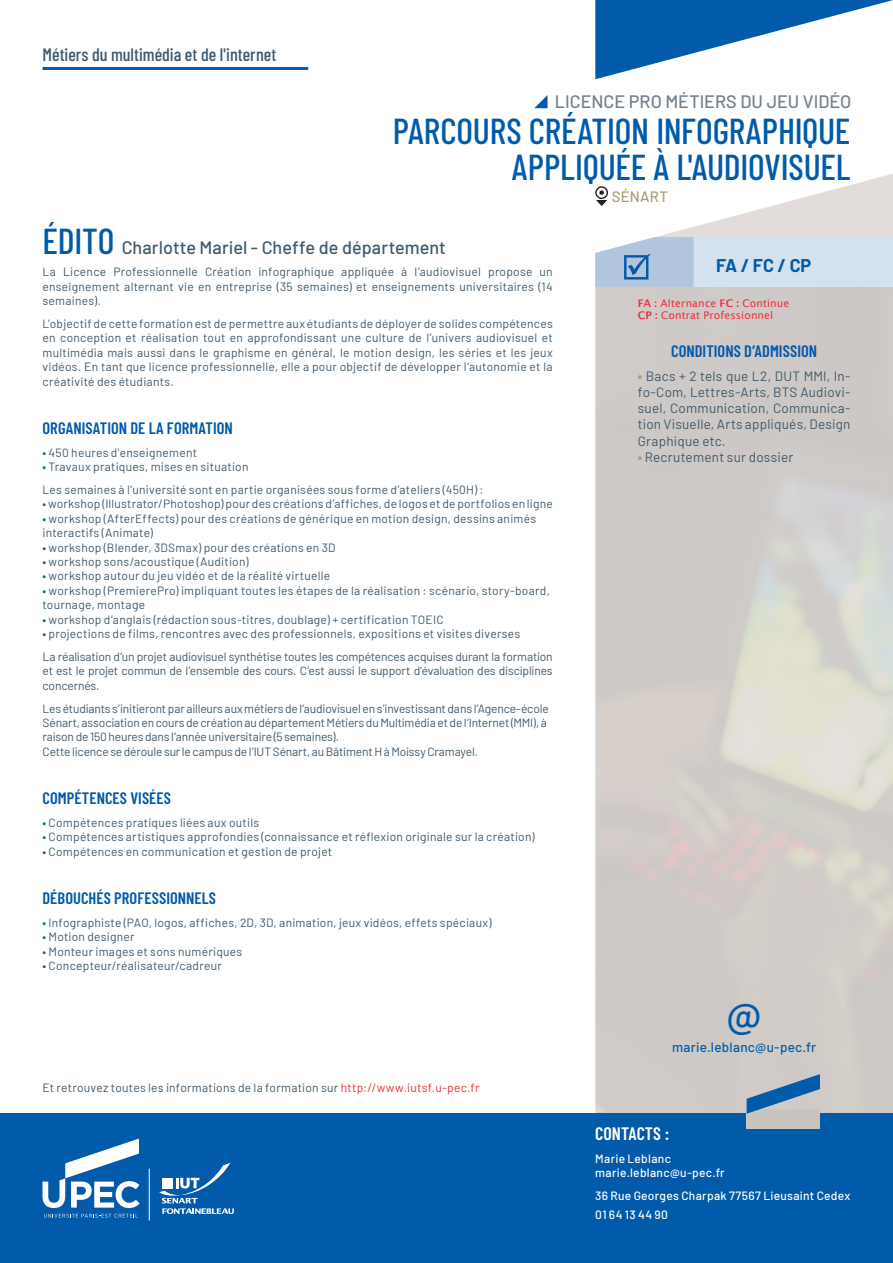
<style>
.page{position:relative;width:893px;height:1263px;background:#fff}
.page>*{position:absolute;margin:0;border:0;box-sizing:border-box;transform-origin:0 0}
.t1{font:500 43.5px "Barlow";color:#015aaa}
.t2{font:500 36px "Barlow Condensed";letter-spacing:-.005em;color:#015aaa}
.t3{font:500 18px "Barlow";letter-spacing:.005em;color:#3f596b}
.t4{font:500 18px "Barlow Condensed";color:#3f596b}
.t5{font:500 18px "Barlow";color:#727f8a}
.t6{font:600 18px "Barlow Condensed";color:#fff}
.t7{font:700 18px "Barlow";color:#015aaa}
.t8{font:600 16.5px "Barlow Condensed";letter-spacing:.005em;color:#015aaa}
.t9{font:500 15px "Barlow";letter-spacing:.015em;color:#a89f73}
.t10{font:13.5px/16.2px "Barlow";letter-spacing:.015em;color:#3f596b;text-align:justify}
.t11{font:500 13.5px "Barlow";letter-spacing:.02em;color:#015aaa}
.t12{font:12px/14.4px "Barlow";letter-spacing:.02em;color:#3f596b;text-align:justify}
.t13{font:12px "Barlow";letter-spacing:-.015em;color:#3f596b}
.t14{font:500 12px "Barlow";letter-spacing:.025em;color:#fff}
.t15{font:10.5px "Lucida Sans";letter-spacing:.015em;color:#ee2f3e}
.s1{font-family:"Barlow Condensed";font-size:36px;color:#015aaa}
.s2{color:#006272}
.s3{color:#ee2f3e}
.s4{font-weight:600}
.s5{font-weight:900;color:#a89f73}
</style>
<div class="page">
<svg style="left:595px;top:174px;width:298px;height:63px"></svg>
<img style="left:595px;top:287px;width:298px;height:827px">
<div style="left:0;top:1114px;width:893px;height:149px;background:#015aaa"></div>
<svg style="left:595px;top:0;width:298px;height:79px"></svg>
<svg style="left:534px;top:95px;width:14px;height:13px"></svg>
<hr style="left:43px;top:67px;width:265px;height:3px;background:#015aaa">
<div style="left:595px;top:186px;width:13px;height:13px;border:1px solid #231f20;border-radius:50%"></div>
<svg style="left:596px;top:190px;width:11px;height:16px"></svg>
<svg style="left:43px;top:1138px;width:97px;height:79px"></svg>
<hr style="left:149px;top:1169px;width:1px;height:51px;background:#fff">
<svg style="left:159px;top:1163px;width:75px;height:51px"></svg>
<svg style="left:595px;top:237px;width:298px;height:50px;background:#c7d7e8"></svg>
<div style="left:747px;top:1109px;width:73px;height:20px;background:#c9c4bf"></div>
<svg style="left:747px;top:1074px;width:73px;height:40px;background:#819fbb"></svg>
<p class="t4" style="left:43px;top:41px;width:235px">Métiers du multimédia et de l'internet</p>
<p class="t5" style="left:555px;top:89px;width:298px">LICENCE PRO MÉTIERS DU JEU VIDÉO</p>
<p class="t2" style="left:393px;top:106px;width:459px">PARCOURS CRÉATION INFOGRAPHIQUE</p>
<p class="t2" style="left:512px;top:142px;width:340px">APPLIQUÉE À L'AUDIOVISUEL</p>
<p class="t3" style="left:43px;top:234px;width:405px"><span class="s1">ÉDITO</span> Charlotte Mariel - Cheffe de département</p>
<p class="t9" style="left:612px;top:185px;width:58px">SÉNART</p>
<p class="t12" style="left:43px;top:264px;width:512px">La Licence Professionnelle Création infographique appliquée à l’audiovisuel propose un enseignement alternant vie en entreprise (35 semaines) et enseignements universitaires (14 semaines).</p>
<p class="t12" style="left:43px;top:316px;width:512px">L’objectif de cette formation est de permettre aux étudiants de déployer de solides compétences en conception et réalisation tout en approfondissant une culture de l’univers audiovisuel et multimédia mais aussi dans le graphisme en général, le motion design, les séries et les jeux vidéos. En tant que licence professionnelle, elle a pour objectif de développer l’autonomie et la créativité des étudiants.</p>
<p class="t8" style="left:43px;top:416px;width:192px">ORGANISATION DE LA FORMATION</p>
<p class="t12" style="left:43px;top:444px;width:156px"><span class="s2">•</span> 450 heures d'enseignement</p>
<p class="t12" style="left:43px;top:459px;width:208px"><span class="s2">•</span> Travaux pratiques, mises en situation</p>
<p class="t12" style="left:43px;top:482px;width:443px">Les semaines à l’université sont en partie organisées sous forme d’ateliers (450H) :</p>
<p class="t12" style="left:43px;top:496px;width:512px"><span class="s2">•</span> workshop (Illustrator/Photoshop) pour des créations d’affiches, de logos et de portfolios en ligne</p>
<p class="t12" style="left:43px;top:510px;width:495px"><span class="s2">•</span> workshop (AfterEffects) pour des créations de générique en motion design, dessins animés</p>
<p class="t12" style="left:43px;top:525px;width:112px">interactifs (Animate)</p>
<p class="t12" style="left:43px;top:539px;width:294px"><span class="s2">•</span> workshop (Blender, 3DSmax) pour des créations en 3D</p>
<p class="t12" style="left:43px;top:554px;width:207px"><span class="s2">•</span> workshop sons/acoustique (Audition)</p>
<p class="t12" style="left:43px;top:568px;width:289px"><span class="s2">•</span> workshop autour du jeu vidéo et de la réalité virtuelle</p>
<p class="t12" style="left:43px;top:582px;width:509px"><span class="s2">•</span> workshop (PremierePro) impliquant toutes les étapes de la réalisation : scénario, story-board,</p>
<p class="t12" style="left:43px;top:597px;width:104px">tournage, montage</p>
<p class="t12" style="left:43px;top:611px;width:403px"><span class="s2">•</span> workshop d’anglais (rédaction sous-titres, doublage) + certification TOEIC</p>
<p class="t12" style="left:43px;top:626px;width:479px"><span class="s2">•</span> projections de films, rencontres avec des professionnels, expositions et visites diverses</p>
<p class="t12" style="left:43px;top:648px;width:512px">La réalisation d’un projet audiovisuel synthétise toutes les compétences acquises durant la formation et est le projet commun de l’ensemble des cours. C’est aussi le support d’évaluation des disciplines concernés.</p>
<p class="t13" style="left:43px;top:700px;width:508px">Les étudiants s’initieront par ailleurs aux métiers de l’audiovisuel en s’investissant dans l’Agence-école</p>
<p class="t13" style="left:43px;top:714px;width:506px">Sénart, association en cours de création au département Métiers du Multimédia et de l’Internet (MMI), à</p>
<p class="t13" style="left:43px;top:728px;width:298px">raison de 150 heures dans l’année universitaire (5 semaines).</p>
<p class="t13" style="left:43px;top:743px;width:437px">Cette licence se déroule sur le campus de l’IUT Sénart, au Bâtiment H à Moissy Cramayel.</p>
<p class="t8" style="left:43px;top:786px;width:130px">COMPÉTENCES VISÉES</p>
<p class="t12" style="left:43px;top:814px;width:218px"><span class="s2">•</span> Compétences pratiques liées aux outils</p>
<p class="t12" style="left:43px;top:829px;width:493px"><span class="s2">•</span> Compétences artistiques approfondies (connaissance et réflexion originale sur la création)</p>
<p class="t12" style="left:43px;top:843px;width:291px"><span class="s2">•</span> Compétences en communication et gestion de projet</p>
<p class="t8" style="left:43px;top:886px;width:175px">DÉBOUCHÉS PROFESSIONNELS</p>
<p class="t12" style="left:43px;top:914px;width:450px"><span class="s2">•</span> Infographiste (PAO, logos, affiches, 2D, 3D, animation, jeux vidéos, effets spéciaux)</p>
<p class="t12" style="left:43px;top:929px;width:94px"><span class="s2">•</span> Motion designer</p>
<p class="t12" style="left:43px;top:943px;width:201px"><span class="s2">•</span> Monteur images et sons numériques</p>
<p class="t12" style="left:43px;top:957px;width:181px"><span class="s2">•</span> Concepteur/réalisateur/cadreur</p>
<p class="t12" style="left:43px;top:1080px;width:438px">Et retrouvez toutes les informations de la formation sur <span class="s3">http://www.iutsf.u-pec.fr</span></p>
<p class="t7" style="left:716px;top:252px;width:97px">FA / FC / CP</p>
<p class="t15" style="left:638px;top:297px;width:153px"><span class="s4">FA :</span> Alternance <span class="s4">FC :</span> Continue</p>
<p class="t15" style="left:638px;top:309px;width:137px"><span class="s4">CP :</span> Contrat Professionnel</p>
<p class="t8" style="left:671px;top:339px;width:148px">CONDITIONS D’ADMISSION</p>
<p class="t10" style="left:638px;top:367px;width:214px"><span class="s5">•</span> Bacs + 2 tels que L2, DUT MMI, In&shy;fo-Com, Lettres-Arts, BTS Audiovi&shy;suel, Communication, Communica&shy;tion Visuelle, Arts appliqués, Design Graphique etc.</p>
<p class="t10" style="left:638px;top:448px;width:157px"><span class="s5">•</span> Recrutement sur dossier</p>
<p class="t1" style="left:726px;top:983px;width:37px">@</p>
<p class="t11" style="left:672px;top:1037px;width:146px">marie.leblanc@u-pec.fr</p>
<p class="t6" style="left:595px;top:1121px;width:75px">CONTACTS :</p>
<p class="t14" style="left:595px;top:1150px;width:77px">Marie Leblanc</p>
<p class="t14" style="left:595px;top:1164px;width:131px">marie.leblanc@u-pec.fr</p>
<p class="t14" style="left:595px;top:1187px;width:257px">36 Rue Georges Charpak 77567 Lieusaint Cedex</p>
<p class="t14" style="left:595px;top:1206px;width:74px">01 64 13 44 90</p>
</div>
